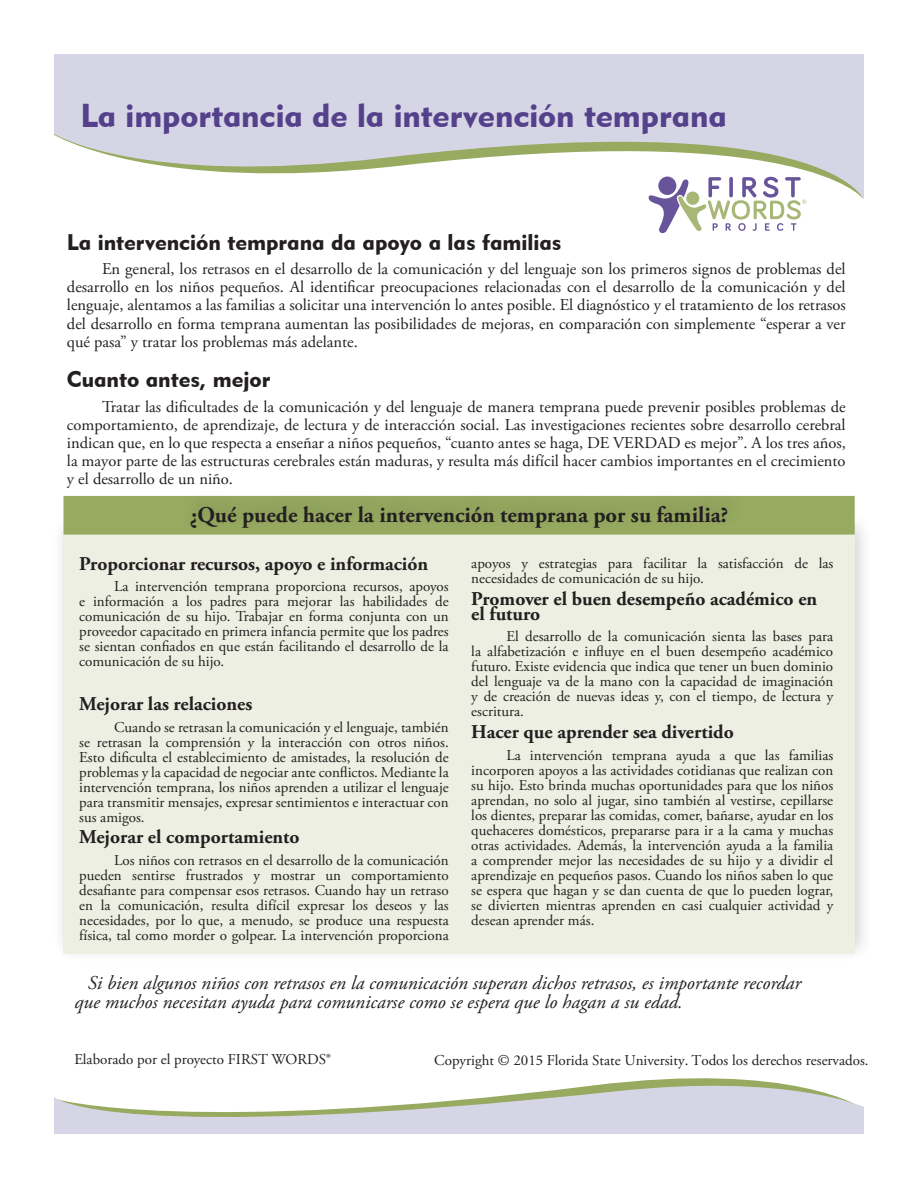
<style>
.page{position:relative;width:918px;height:1188px;background:#fff}
.page>*{position:absolute;margin:0;border:0;box-sizing:border-box;transform-origin:0 0}
.t1{font:33px "Geometric 415 BT Black A";color:#55408b}
.t2{font:22.5px "Geometric 415 BT Black A";color:#231f20}
.text_block{font:700 22.5px "Adobe Garamond Pro";color:#231f20}
.text_block-2{font:italic 19.5px/18.8px "Adobe Garamond Pro";color:#231f20}
.text_block-3{font:700 19.5px/15px "Adobe Garamond Pro";color:#231f20}
.text_block-4{font:16.5px/18.1px "Adobe Garamond Pro";color:#231f20;text-align:justify}
.text_block-5{font:15px/15px "Adobe Garamond Pro";color:#231f20;text-align:justify}
.s1{font-family:"Minion Pro"}
</style>
<div class="page">
<svg style="left:54px;top:54px;width:810px;height:145px;fill:#d5d5e5"></svg>
<svg style="left:54px;top:1078px;width:810px;height:56px;fill:#d5d5e5"></svg>
<div style="left:51px;top:513px;width:822px;height:450px;background:#231f20;opacity:.22"></div>
<div style="left:63px;top:534px;width:792px;height:420px;background:#edefe2"></div>
<div style="left:63px;top:496px;width:792px;height:39px;background:#97aa60;border:2px solid #97aa60"></div>
<div style="left:180px;top:486px;width:565px;height:51px;background:#231f20;opacity:.22"></div>
<svg style="left:648px;top:177px;width:158px;height:56px"></svg>
<p class="t1" style="left:80px;top:96px;width:648px">La importancia de la intervención temprana</p>
<p class="t2" style="left:67px;top:228px;width:496px">La intervención temprana da apoyo a las familias</p>
<p class="text_block-4" style="left:67px;top:261px;width:780px;text-indent:35px">En general, los retrasos en el desarrollo de la comunicación y del lenguaje son los primeros signos de problemas del desarrollo en los niños pequeños. Al identificar preocupaciones relacionadas con el desarrollo de la comunicación y del lenguaje, alentamos a las familias a solicitar una intervención lo antes posible. El diagnóstico y el tratamiento de los retrasos del desarrollo en forma temprana aumentan las posibilidades de mejoras, en comparación con simplemente “esperar a ver qué pasa” y tratar los problemas más adelante.</p>
<p class="t2" style="left:67px;top:365px;width:205px">Cuanto antes, mejor</p>
<p class="text_block-4" style="left:67px;top:398px;width:780px;text-indent:35px">Tratar las dificultades de la comunicación y del lenguaje de manera temprana puede prevenir posibles problemas de comportamiento, de aprendizaje, de lectura y de interacción social. Las investigaciones recientes sobre desarrollo cerebral indican que, en lo que respecta a enseñar a niños pequeños, “cuanto antes se haga, DE VERDAD es mejor”. A los tres años, la mayor parte de las estructuras cerebrales están maduras, y resulta más difícil hacer cambios importantes en el crecimiento y el desarrollo de un niño.</p>
<p class="text_block" style="left:190px;top:502px;width:540px">¿Qué puede hacer la intervención temprana por su familia?</p>
<p class="text_block-3" style="left:79px;top:556px;width:351px">Proporcionar recursos, apoyo e información</p>
<p class="text_block-5" style="left:79px;top:580px;width:371px;text-indent:35px">La intervención temprana proporciona recursos, apoyos e información a los padres para mejorar las habilidades de comunicación de su hijo. Trabajar en forma conjunta con un proveedor capacitado en primera infancia permite que los padres se sientan confiados en que están facilitando el desarrollo de la comunicación de su hijo.</p>
<p class="text_block-3" style="left:79px;top:697px;width:175px">Mejorar las relaciones</p>
<p class="text_block-5" style="left:79px;top:720px;width:371px;text-indent:35px">Cuando se retrasan la comunicación y el lenguaje, también se retrasan la comprensión y la interacción con otros niños.<br>Esto dificulta el establecimiento de amistades, la resolución de problemas y la capacidad de negociar ante conflictos. Mediante la intervención temprana, los niños aprenden a utilizar el lenguaje para transmitir mensajes, expresar sentimientos e interactuar con sus amigos.</p>
<p class="text_block-3" style="left:79px;top:830px;width:222px">Mejorar el comportamiento</p>
<p class="text_block-5" style="left:79px;top:853px;width:371px;text-indent:35px">Los niños con retrasos en el desarrollo de la comunicación pueden sentirse frustrados y mostrar un comportamiento desafiante para compensar esos retrasos. Cuando hay un retraso en la comunicación, resulta difícil expresar los deseos y las necesidades, por lo que, a menudo, se produce una respuesta física, tal como morder o golpear. La intervención proporciona</p>
<p class="text_block-5" style="left:471px;top:556px;width:363px">apoyos y estrategias para facilitar la satisfacción de las necesidades de comunicación de su hijo.</p>
<p class="text_block-3" style="left:471px;top:591px;width:347px">Promover el buen desempeño académico en el futuro</p>
<p class="text_block-5" style="left:471px;top:630px;width:363px;text-indent:35px">El desarrollo de la comunicación sienta las bases para la alfabetización e influye en el buen desempeño académico futuro. Existe evidencia que indica que tener un buen dominio del lenguaje va de la mano con la capacidad de imaginación y de creación de nuevas ideas y, con el tiempo, de lectura y escritura.</p>
<p class="text_block-3" style="left:471px;top:725px;width:264px">Hacer que aprender sea divertido</p>
<p class="text_block-5" style="left:471px;top:748px;width:363px;text-indent:35px">La intervención temprana ayuda a que las familias incorporen apoyos a las actividades cotidianas que realizan con su hijo. Esto brinda muchas oportunidades para que los niños aprendan, no solo al jugar, sino también al vestirse, cepillarse los dientes, preparar las comidas, comer, bañarse, ayudar en los quehaceres domésticos, prepararse para ir a la cama y muchas otras actividades. Además, la intervención ayuda a la familia a comprender mejor las necesidades de su hijo y a dividir el aprendizaje en pequeños pasos. Cuando los niños saben lo que se espera que hagan y se dan cuenta de que lo pueden lograr, se divierten mientras aprenden en casi cualquier actividad y desean aprender más.</p>
<p class="text_block-2" style="left:74px;top:974px;width:728px;text-indent:13px">Si bien algunos niños con retrasos en la comunicación superan dichos retrasos, es importante recordar que muchos necesitan ayuda para comunicarse como se espera que lo hagan a su edad.</p>
<p class="text_block-5" style="left:74px;top:1052px;width:258px">Elaborado por el proyecto FIRST WORDS®</p>
<p class="text_block-5" style="left:434px;top:1053px;width:436px">Copyright © 201<span class="s1">5</span> Florida State University. Todos los derechos reservados.</p>
</div>
